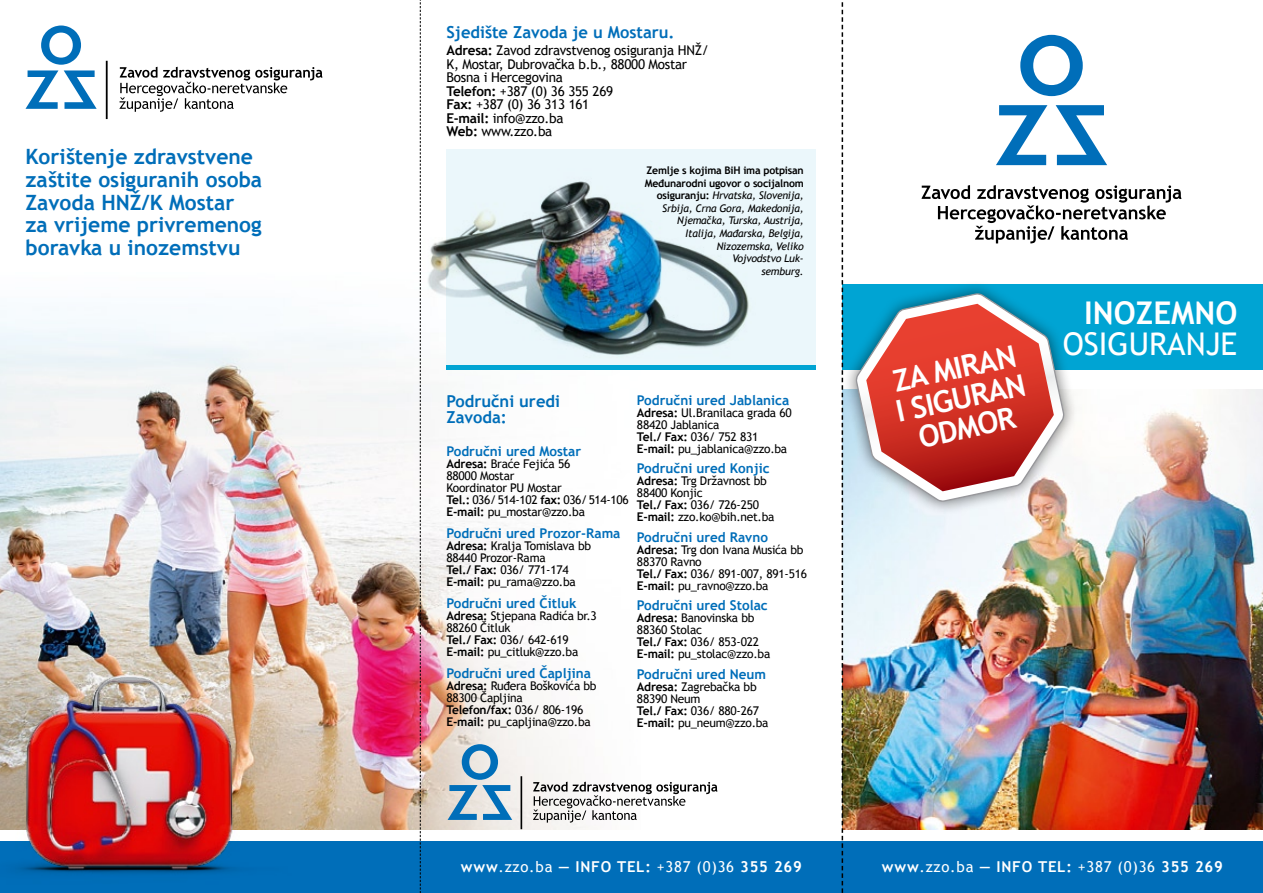
<style>
.page{position:relative;width:1263px;height:893px;background:#fff}
.page>*{position:absolute;margin:0;border:0;box-sizing:border-box;transform-origin:0 0}
.t1{font:31.35px "Trebuchet MS";color:#fff}
.t2{font:700 31.35px "Trebuchet MS";color:#fff}
.t3{font:700 30px/30px "Trebuchet MS";color:#fff;text-align:center}
.t4{font:700 21px/22.6px "Trebuchet MS";color:#006eb9}
.t5{font:700 16.5px/16.5px "Trebuchet MS";color:#006eb9}
.t6{font:700 15px "Trebuchet MS";letter-spacing:.05em;color:#fff}
.t7{font:700 13.5px "Trebuchet MS";color:#006eb9}
.t8{font:13.5px/13.5px "Trebuchet MS";letter-spacing:-.02em;color:#000}
.t9{font:12px/12px "Trebuchet MS";letter-spacing:-.02em;color:#000}
.t10{font:italic 10.5px/12.6px "Trebuchet MS";letter-spacing:-.02em;color:#000;text-align:right}
.s1{font-weight:700}
.s2{font-weight:700;font-style:normal}
.s3{font-weight:400}
</style>
<div class="page">
<img style="left:0;top:273px;width:588px;height:556px">
<div style="left:0;top:842px;width:1263px;height:51px;background:#006eb9"></div>
<svg style="left:922px;top:185px;width:259px;height:58px"></svg>
<svg style="left:996px;top:35px;width:111px;height:130px"></svg>
<img style="left:843px;top:390px;width:420px;height:439px">
<div style="left:446px;top:149px;width:370px;height:217px;background:#ebf7fb"></div>
<img style="left:421px;top:181px;width:334px;height:216px">
<img style="left:0;top:642px;width:300px;height:232px">
<svg style="left:448px;top:744px;width:64px;height:76px;background:#9cbdd2"></svg>
<svg style="left:533px;top:782px;width:184px;height:41px"></svg>
<hr style="left:520px;top:776px;width:2px;height:53px;background:#000">
<svg style="left:26px;top:26px;width:71px;height:83px"></svg>
<svg style="left:119px;top:67px;width:204px;height:45px"></svg>
<hr style="left:106px;top:61px;width:2px;height:58px;background:#000">
<div style="left:842px;top:284px;width:421px;height:85px;background:#00a4d3"></div>
<hr style="left:446px;top:365px;width:370px;height:4px;background:#00a4d3">
<div style="left:841px;top:279px;width:236px;height:235px;background:#000;opacity:.55"></div>
<svg style="left:855px;top:293px;width:210px;height:209px"></svg>
<svg style="left:420px;top:0;width:1px;height:893px"></svg>
<svg style="left:842px;top:2px;width:1px;height:891px"></svg>
<h3 class="t4" style="left:26px;top:146px;width:238px">Korištenje zdravstvene zaštite osiguranih osoba<br>Zavoda HNŽ/K Mostar<br>za vrijeme privremenog boravka u inozemstvu</h3>
<h3 class="t5" style="left:446px;top:24px;width:230px">Sjedište Zavoda je u Mostaru.</h3>
<p class="t8" style="left:446px;top:44px;width:264px"><span class="s1">Adresa:</span> Zavod zdravstvenog osiguranja HNŽ/<br>K, Mostar, Dubrovačka b.b., 88000 Mostar<br>Bosna i Hercegovina<br><span class="s1">Telefon:</span> +387 (0) 36 355 269<br><span class="s1">Fax:</span> +387 (0) 36 313 161<br><span class="s1">E-mail:</span> info@zzo.ba<br><span class="s1">Web:</span> www.zzo.ba</p>
<p class="t10" style="left:645px;top:164px;width:161px"><span class="s2">Zemlje s kojima BiH ima potpisan<br>Međunarodni ugovor o socijalnom osiguranju:</span> Hrvatska, Slovenija,<br>Srbija, Crna Gora, Makedonija,<br>Njemačka, Turska, Austrija,<br>Italija, Mađarska, Belgija,<br>Nizozemska, Veliko<br>Vojvodstvo Luk-<br>semburg.</p>
<h3 class="t5" style="left:446px;top:393px;width:115px">Područni uredi<br>Zavoda:</h3>
<p class="t7" style="left:446px;top:442px;width:136px">Područni ured Mostar</p>
<p class="t9" style="left:446px;top:458px;width:184px"><span class="s1">Adresa:</span> Braće Fejića 56<br>88000 Mostar<br>Koordinator PU Mostar<br><span class="s1">Tel.:</span> 036/ 514-102 <span class="s1">fax:</span> 036/ 514-106<br><span class="s1">E-mail:</span> pu_mostar@zzo.ba</p>
<p class="t7" style="left:446px;top:524px;width:175px">Područni ured Prozor-Rama</p>
<p class="t9" style="left:446px;top:540px;width:146px"><span class="s1">Adresa:</span> Kralja Tomislava bb<br>88440 Prozor-Rama<br><span class="s1">Tel./ Fax:</span> 036/ 771-174<br><span class="s1">E-mail:</span> pu_rama@zzo.ba</p>
<p class="t7" style="left:446px;top:594px;width:131px">Područni ured Čitluk</p>
<p class="t9" style="left:446px;top:610px;width:152px"><span class="s1">Adresa:</span> Stjepana Radića br.3<br>88260 Čitluk<br><span class="s1">Tel./ Fax:</span> 036/ 642-619<br><span class="s1">E-mail:</span> pu_citluk@zzo.ba</p>
<p class="t7" style="left:446px;top:664px;width:146px">Područni ured Čapljina</p>
<p class="t9" style="left:446px;top:680px;width:152px"><span class="s1">Adresa:</span> Ruđera Boškovića bb<br>88300 Čapljina<br><span class="s1">Telefon/fax:</span> 036/ 806-196<br><span class="s1">E-mail:</span> pu_capljina@zzo.ba</p>
<p class="t7" style="left:637px;top:391px;width:154px">Područni ured Jablanica</p>
<p class="t9" style="left:637px;top:407px;width:156px"><span class="s1">Adresa:</span> Ul.Branilaca grada 60<br>88420 Jablanica<br><span class="s1">Tel./ Fax:</span> 036/ 752 831<br><span class="s1">E-mail:</span> pu_jablanica@zzo.ba</p>
<p class="t7" style="left:637px;top:460px;width:134px">Područni ured Konjic</p>
<p class="t9" style="left:637px;top:475px;width:139px"><span class="s1">Adresa:</span> Trg Državnost bb<br>88400 Konjic<br><span class="s1">Tel./ Fax:</span> 036/ 726-250<br><span class="s1">E-mail:</span> zzo.ko@bih.net.ba</p>
<p class="t7" style="left:637px;top:528px;width:133px">Područni ured Ravno</p>
<p class="t9" style="left:637px;top:544px;width:172px"><span class="s1">Adresa:</span> Trg don Ivana Musića bb<br>88370 Ravno<br><span class="s1">Tel./ Fax:</span> 036/ 891-007, 891-516<br><span class="s1">E-mail:</span> pu_ravno@zzo.ba</p>
<p class="t7" style="left:637px;top:597px;width:132px">Područni ured Stolac</p>
<p class="t9" style="left:637px;top:612px;width:135px"><span class="s1">Adresa:</span> Banovinska bb<br>88360 Stolac<br><span class="s1">Tel./ Fax:</span> 036/ 853-022<br><span class="s1">E-mail:</span> pu_stolac@zzo.ba</p>
<p class="t7" style="left:637px;top:665px;width:131px">Područni ured Neum</p>
<p class="t9" style="left:637px;top:681px;width:133px"><span class="s1">Adresa:</span> Zagrebačka bb<br>88390 Neum<br><span class="s1">Tel./ Fax:</span> 036/ 880-267<br><span class="s1">E-mail:</span> pu_neum@zzo.ba</p>
<h2 class="t3" style="left:887px;top:367px;width:133px;rotate:-12deg">ZA MIRAN<br>I SIGURAN<br>ODMOR</h2>
<h1 class="t2" style="left:1084px;top:293px;width:155px">INOZEMNO</h1>
<h1 class="t1" style="left:1063px;top:326px;width:176px">OSIGURANJE</h1>
<p class="t6" style="left:461px;top:858px;width:342px">www<span class="s3">.zzo.ba</span> — INFO TEL: <span class="s3">+387 (0)36</span> 355 269</p>
<p class="t6" style="left:882px;top:858px;width:342px">www<span class="s3">.zzo.ba</span> — INFO TEL: <span class="s3">+387 (0)36</span> 355 269</p>
</div>
